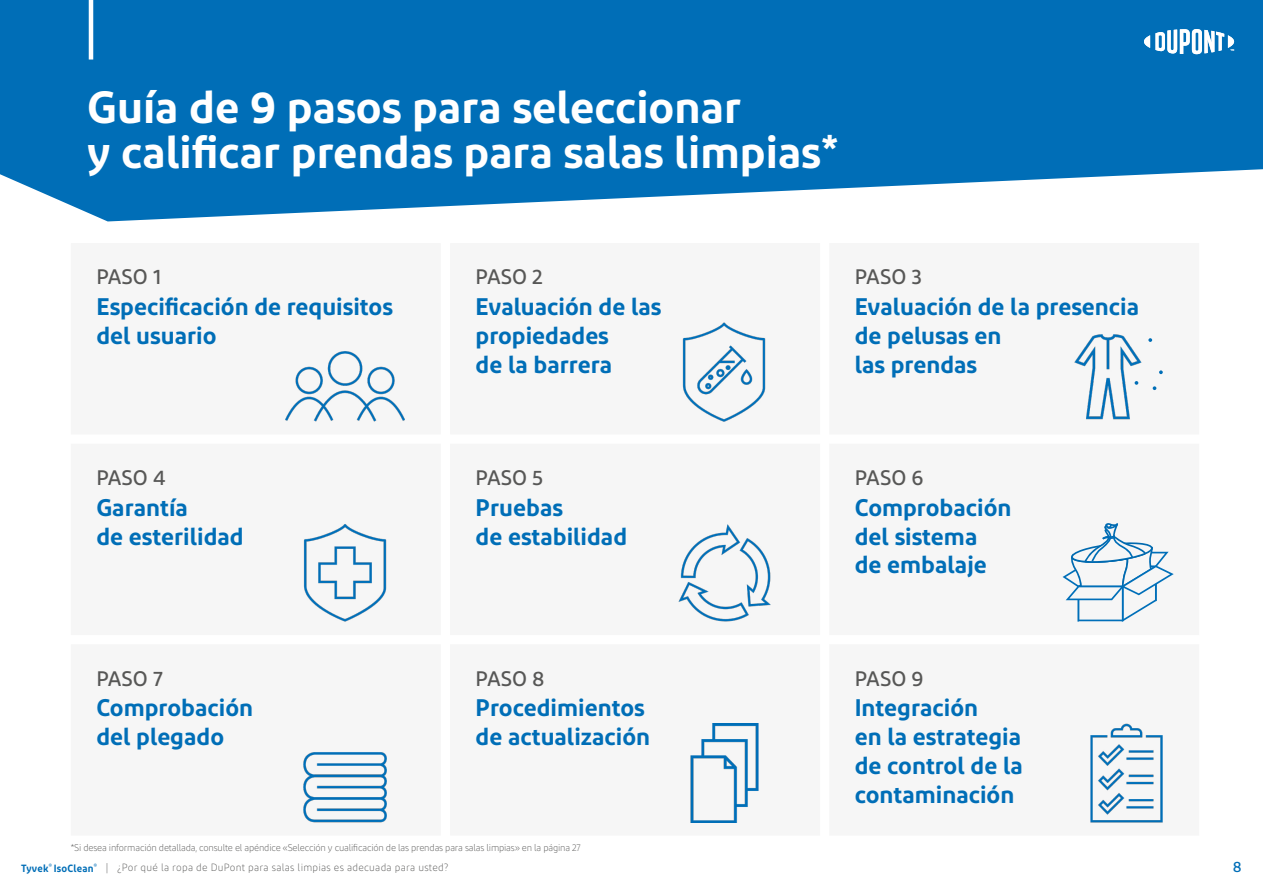
<style>
.page{position:relative;width:1263px;height:893px;background:#fff}
.page>*{position:absolute;margin:0;border:0;box-sizing:border-box;transform-origin:0 0}
.Intro-Titre_niv2{font:600 45px/45px "Diodrum";color:#fff}
.Titre{font:600 24px/28.8px "Diodrum";color:#006eb7}
.Titre-2{font:500 21px "Diodrum";color:#575756}
.t1{font:500 15px "Diodrum";color:#006eb7}
.t2{font:300 10.5px "Diodrum";letter-spacing:.025em;color:#575756;scale:.95 1}
.t3{font:600 10.5px "Diodrum";letter-spacing:.025em;color:#006eb7;scale:.95 1}
.Note_bas_de_page{font:300 9.75px "Diodrum";letter-spacing:-.02em;color:#575756;scale:.95 1}
</style>
<div class="page">
<svg style="left:0;top:0;width:1263px;height:221px;background:#1d7ebf"></svg>
<hr style="left:89px;top:0;width:4px;height:60px;background:#fff">
<img style="left:286px;top:351px;width:118px;height:70px">
<img style="left:683px;top:323px;width:82px;height:98px">
<img style="left:1074px;top:335px;width:67px;height:85px">
<svg style="left:1148px;top:338px;width:4px;height:4px"></svg>
<svg style="left:1159px;top:370px;width:4px;height:4px"></svg>
<svg style="left:1153px;top:386px;width:3px;height:4px"></svg>
<svg style="left:1134px;top:381px;width:4px;height:4px"></svg>
<img style="left:304px;top:523px;width:82px;height:99px">
<img style="left:678px;top:523px;width:92px;height:99px">
<svg style="left:1062px;top:523px;width:112px;height:99px"></svg>
<img style="left:304px;top:752px;width:82px;height:70px">
<img style="left:1091px;top:724px;width:72px;height:98px">
<img style="left:690px;top:724px;width:68px;height:98px">
<svg style="left:1144px;top:29px;width:90px;height:25px"></svg>
<p class="Intro-Titre_niv2" style="left:87px;top:83px;width:753px">Guía de 9 pasos para seleccionar<br>y calificar prendas para salas limpias*</p>
<p class="Titre-2" style="left:96px;top:264px;width:66px">PASO 1</p>
<p class="Titre" style="left:96px;top:292px;width:298px">Especificación de requisitos del usuario</p>
<p class="Titre-2" style="left:96px;top:464px;width:71px">PASO 4</p>
<p class="Titre" style="left:96px;top:492px;width:93px">Garantía</p>
<p class="Titre" style="left:96px;top:521px;width:149px">de esterilidad</p>
<p class="Titre-2" style="left:96px;top:665px;width:68px">PASO 7</p>
<p class="Titre" style="left:96px;top:693px;width:158px">Comprobación</p>
<p class="Titre" style="left:96px;top:722px;width:129px">del plegado</p>
<p class="Titre-2" style="left:476px;top:264px;width:69px">PASO 2</p>
<p class="Titre" style="left:476px;top:292px;width:187px">Evaluación de las propiedades</p>
<p class="Titre" style="left:476px;top:349px;width:138px">de la barrera</p>
<p class="Titre-2" style="left:476px;top:464px;width:69px">PASO 5</p>
<p class="Titre" style="left:476px;top:492px;width:89px">Pruebas</p>
<p class="Titre" style="left:476px;top:521px;width:153px">de estabilidad</p>
<p class="Titre-2" style="left:476px;top:665px;width:71px">PASO 8</p>
<p class="Titre" style="left:476px;top:693px;width:171px">Procedimientos</p>
<p class="Titre" style="left:476px;top:722px;width:176px">de actualización</p>
<p class="Titre-2" style="left:855px;top:264px;width:69px">PASO 3</p>
<p class="Titre" style="left:855px;top:292px;width:286px">Evaluación de la presencia</p>
<p class="Titre" style="left:855px;top:321px;width:148px">de pelusas en</p>
<p class="Titre" style="left:855px;top:349px;width:124px">las prendas</p>
<p class="Titre-2" style="left:855px;top:464px;width:70px">PASO 6</p>
<p class="Titre" style="left:855px;top:492px;width:158px">Comprobación</p>
<p class="Titre" style="left:855px;top:521px;width:124px">del sistema</p>
<p class="Titre" style="left:855px;top:550px;width:134px">de embalaje</p>
<p class="Titre-2" style="left:855px;top:665px;width:70px">PASO 9</p>
<p class="Titre" style="left:855px;top:693px;width:125px">Integración</p>
<p class="Titre" style="left:855px;top:722px;width:168px">en la estrategia</p>
<p class="Titre" style="left:855px;top:750px;width:170px">de control de la contaminación</p>
<p class="Note_bas_de_page" style="left:71px;top:842px;width:538px">*Si desea información detallada, consulte el apéndice «Selección y cualificación de las prendas para salas limpias» en la página 27</p>
<p class="t3" style="left:21px;top:861px;width:81px">Tyvek<sup>®</sup> IsoClean<sup>®</sup></p>
<p class="t2" style="left:106px;top:861px;width:362px">| ¿Por qué la ropa de DuPont para salas limpias es adecuada para usted?</p>
<p class="t1" style="left:1233px;top:857px;width:10px">8</p>
</div>
